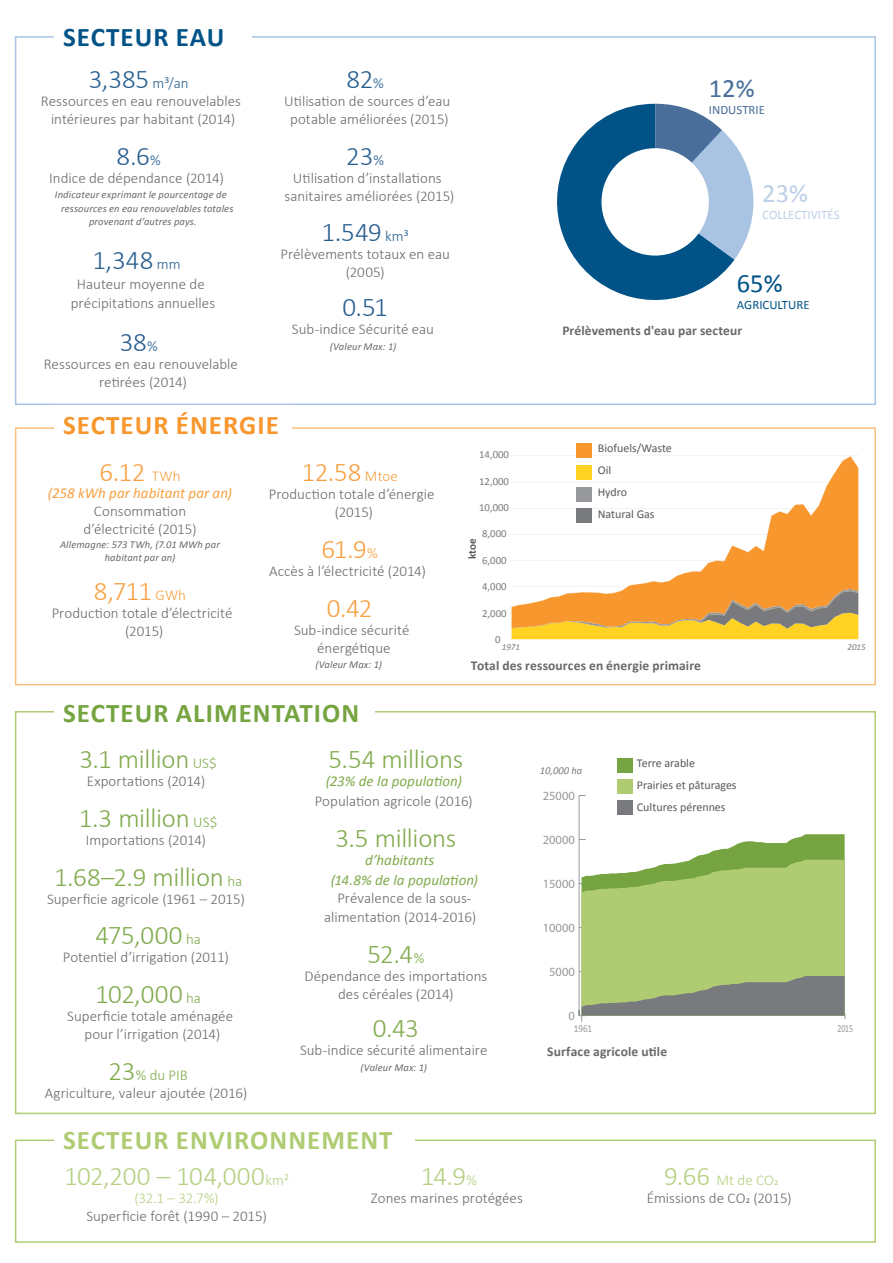
<style>
.page{position:relative;width:893px;height:1263px;background:#fff}
.page>*{position:absolute;margin:0;border:0;box-sizing:border-box;transform-origin:0 0}
.t1{font:300 27px "Calibri";letter-spacing:-.015em;color:#81aa4d}
.t2{font:300 27px "Calibri";letter-spacing:-.005em;color:#265e8f}
.t3{font:300 27px "Calibri";letter-spacing:-.025em;color:#f8a041}
.t4{font:700 27px "Calibri";letter-spacing:.04em;color:#afcc73}
.t5{font:700 27px "Calibri";letter-spacing:.04em;color:#75a440}
.t6{font:300 27px "Calibri";color:#b6d080}
.t7{font:700 27px "Calibri";letter-spacing:.04em;color:#f7972d}
.t8{font:700 27px "Calibri";letter-spacing:.04em;color:#015387}
.t9{font:300 27px "Calibri";letter-spacing:-.02em;color:#b6d080}
.t10{font:26.55px "Calibri";color:#496e9a}
.t11{font:26.55px "Calibri";color:#015387}
.t12{font:26.55px "Calibri";color:#bdd0e7}
.t13{font:300 15px/18px "Calibri";color:#69696c;text-align:center}
.t14{font:italic 15px/19.5px "Calibri";color:#81aa4d}
.t15{font:italic 15px "Calibri";color:#f8a041}
.t16{font:300 15px "Calibri";color:#b6d080}
.t17{font:700 13.5px "Calibri";letter-spacing:.01em;color:#69696c}
.t18{font:12.75px "Calibri";color:#bdd0e7}
.t19{font:12.75px "Calibri";color:#015387}
.t20{font:12.75px "Calibri";color:#496e9a}
.t21{font:12.6px "Myriad Pro";color:#97999c}
.t22{font:12px/22px "Calibri";color:#57585a}
.t23{font:700 11.1px "Calibri";color:#57585a}
.t24{font:10.8px "Calibri";color:#787a7d}
.t25{font:10.8px "Calibri";color:#97999c;scale:.84 1}
.t26{font:10.8px "Calibri";color:#97999c;scale:.73 1}
.t27{font:italic 10.5px/13.5px "Calibri";letter-spacing:.015em;color:#69696c;text-align:center}
.t28{font:italic 10.5px "Calibri";color:#787a7d}
.t29{font:italic 9px "Calibri";color:#787a7d}
.s1{font-size:15px}
.s2{font-size:27px;color:#81aa4d}
.s3{color:#81aa4d}
.s4{font-size:27px;color:#b6d080}
.s5{color:#b6d080}
</style>
<div class="page">
<div style="left:15px;top:36px;width:861px;height:369px;border:2px solid #a9c4e2"></div>
<div style="left:15px;top:427px;width:861px;height:258px;border:2px solid #fcbe7c"></div>
<div style="left:15px;top:1139px;width:861px;height:104px;border:2px solid #afcc73"></div>
<svg style="left:512px;top:456px;width:346px;height:131px"></svg>
<svg style="left:510px;top:587px;width:349px;height:54px;background:#e7af4d"></svg>
<div style="left:576px;top:487px;width:15px;height:15px;background:#97999c"></div>
<div style="left:576px;top:443px;width:15px;height:15px;background:#f7972d"></div>
<div style="left:576px;top:465px;width:15px;height:15px;background:#ffd224"></div>
<div style="left:576px;top:508px;width:15px;height:14px;background:#787a7d"></div>
<div style="left:54px;top:17px;width:198px;height:41px;background:#fff"></div>
<div style="left:54px;top:405px;width:237px;height:45px;background:#fff"></div>
<div style="left:54px;top:1120px;width:361px;height:45px;background:#fff"></div>
<div style="left:617px;top:758px;width:15px;height:14px;background:#75a440"></div>
<div style="left:617px;top:779px;width:15px;height:14px;background:#afcc73"></div>
<div style="left:617px;top:800px;width:15px;height:14px;background:#787a7d"></div>
<svg style="left:557px;top:104px;width:197px;height:196px"></svg>
<div style="left:601px;top:148px;width:108px;height:108px;background:#fff;border-radius:50%"></div>
<hr style="left:579px;top:795px;width:1px;height:221px;background:#97999c">
<svg style="left:581px;top:834px;width:264px;height:26px"></svg>
<svg style="left:579px;top:860px;width:266px;height:162px;background:#a7bf7a"></svg>
<h1 class="t8" style="left:63px;top:20px;width:163px">SECTEUR EAU</h1>
<h1 class="t2" style="left:89px;top:62px;width:101px">3,385 <span class="s1">m³/an</span></h1>
<p class="t13" style="left:41px;top:92px;width:202px">Ressources en eau renouvelables intérieures par habitant (2014)</p>
<h1 class="t2" style="left:117px;top:139px;width:46px">8.6<span class="s1">%</span></h1>
<p class="t13" style="left:49px;top:169px;width:176px">Indice de dépendance (2014)</p>
<p class="t27" style="left:55px;top:188px;width:173px">Indicateur exprimant le pourcentage de</p>
<p class="t27" style="left:61px;top:201px;width:174px">ressources en eau renouvelables totales</p>
<p class="t27" style="left:89px;top:215px;width:109px">provenant d’autres pays.</p>
<h1 class="t2" style="left:93px;top:243px;width:90px">1,348 <span class="s1">mm</span></h1>
<p class="t13" style="left:71px;top:274px;width:146px;line-height:19.5px">Hauteur moyenne de précipitations annuelles</p>
<h1 class="t2" style="left:120px;top:325px;width:40px">38<span class="s1">%</span></h1>
<p class="t13" style="left:44px;top:355px;width:196px">Ressources en eau renouvelable retirées (2014)</p>
<h1 class="t2" style="left:347px;top:62px;width:39px">82<span class="s1">%</span></h1>
<p class="t13" style="left:284px;top:92px;width:167px">Utilisation de sources d’eau potable améliorées (2015)</p>
<h1 class="t2" style="left:346px;top:139px;width:39px">23<span class="s1">%</span></h1>
<p class="t13" style="left:284px;top:169px;width:171px">Utilisation d’installations sanitaires améliorées (2015)</p>
<h1 class="t2" style="left:322px;top:216px;width:89px">1.549 <span class="s1">km³</span></h1>
<p class="t13" style="left:280px;top:245px;width:171px">Prélèvements totaux en eau (2005)</p>
<h1 class="t2" style="left:342px;top:290px;width:47px">0.51</h1>
<p class="t13" style="left:292px;top:320px;width:144px">Sub-indice Sécurité eau</p>
<p class="t27" style="left:330px;top:339px;width:68px">(Valeur Max: 1)</p>
<h1 class="t7" style="left:63px;top:408px;width:217px">SECTEUR ÉNERGIE</h1>
<h1 class="t3" style="left:99px;top:455px;width:83px">6.12 <span class="s1">TWh</span></h1>
<p class="t15" style="left:48px;top:483px;width:186px">(258 kWh par habitant par an)</p>
<p class="t13" style="left:83px;top:502px;width:115px">Consommation d’électricité (2015)</p>
<p class="t27" style="left:60px;top:537px;width:162px">Allemagne: 573 TWh, (7.01 MWh par habitant par an)</p>
<h1 class="t3" style="left:94px;top:574px;width:94px">8,711 <span class="s1">GWh</span></h1>
<p class="t13" style="left:52px;top:604px;width:182px">Production totale d’électricité (2015)</p>
<h1 class="t3" style="left:301px;top:455px;width:98px">12.58 <span class="s1">Mtoe</span></h1>
<p class="t13" style="left:269px;top:485px;width:167px">Production totale d’énergie (2015)</p>
<h1 class="t3" style="left:321px;top:532px;width:58px">61.9<span class="s1">%</span></h1>
<p class="t13" style="left:269px;top:562px;width:158px">Accès à l’électricité (2014)</p>
<h1 class="t3" style="left:327px;top:591px;width:47px">0.42</h1>
<p class="t13" style="left:294px;top:620px;width:117px">Sub-indice sécurité énergétique</p>
<p class="t27" style="left:315px;top:657px;width:68px">(Valeur Max: 1)</p>
<h1 class="t5" style="left:63px;top:695px;width:298px">SECTEUR ALIMENTATION</h1>
<h2 class="t10" style="left:709px;top:71px;width:47px">12%</h2>
<p class="t20" style="left:709px;top:102px;width:58px">INDUSTRIE</p>
<h2 class="t12" style="left:762px;top:176px;width:47px">23%</h2>
<p class="t18" style="left:762px;top:207px;width:79px">COLLECTIVITÉS</p>
<h2 class="t11" style="left:737px;top:266px;width:47px">65%</h2>
<p class="t19" style="left:737px;top:297px;width:74px">AGRICULTURE</p>
<p class="t24" style="left:479px;top:448px;width:31px">14,000</p>
<p class="t24" style="left:479px;top:474px;width:31px">12,000</p>
<p class="t24" style="left:479px;top:501px;width:31px">10,000</p>
<p class="t24" style="left:482px;top:527px;width:26px">8,000</p>
<p class="t23" style="left:465px;top:559px;width:22px;rotate:-90deg">ktoe</p>
<p class="t24" style="left:482px;top:553px;width:26px">6,000</p>
<p class="t24" style="left:482px;top:580px;width:26px">4,000</p>
<p class="t24" style="left:482px;top:606px;width:26px">2,000</p>
<p class="t17" style="left:562px;top:321px;width:181px">Prélèvements d'eau par secteur</p>
<p class="t22" style="left:598px;top:437px;width:76px">Biofuels/Waste<br>Oil<br>Hydro<br>Natural Gas</p>
<p class="t24" style="left:495px;top:632px;width:7px">0</p>
<p class="t29" style="left:502px;top:641px;width:20px">1971</p>
<p class="t29" style="left:847px;top:641px;width:20px">2015</p>
<p class="t17" style="left:471px;top:657px;width:232px">Total des ressources en énergie primaire</p>
<h1 class="t1" style="left:79px;top:743px;width:139px">3.1 million <span class="s1">US$</span></h1>
<p class="t13" style="left:87px;top:772px;width:120px">Exportations (2014)</p>
<h1 class="t1" style="left:79px;top:801px;width:140px">1.3 million <span class="s1">US$</span></h1>
<p class="t13" style="left:86px;top:831px;width:121px">Importations (2014)</p>
<h1 class="t1" style="left:54px;top:860px;width:190px">1.68–2.9 million <span class="s1">ha</span></h1>
<p class="t13" style="left:47px;top:889px;width:199px">Superficie agricole (1961 – 2015)</p>
<h1 class="t1" style="left:95px;top:918px;width:107px">475,000 <span class="s1">ha</span></h1>
<p class="t13" style="left:63px;top:948px;width:167px">Potentiel d’irrigation (2011)</p>
<h1 class="t1" style="left:95px;top:977px;width:107px">102,000 <span class="s1">ha</span></h1>
<p class="t13" style="left:67px;top:1007px;width:167px">Superficie totale aménagée pour l’irrigation (2014)</p>
<p class="t13" style="left:45px;top:1065px;width:204px"><span class="s2">23</span><span class="s3">% du PIB<br></span>Agriculture, valeur ajoutée (2016)</p>
<h1 class="t1" style="left:329px;top:743px;width:136px">5.54 millions</h1>
<p class="t14" style="left:326px;top:771px;width:138px">(23% de la population)</p>
<p class="t13" style="left:315px;top:792px;width:160px">Population agricole (2016)</p>
<h1 class="t1" style="left:335px;top:821px;width:122px">3.5 millions</h1>
<p class="t14" style="left:331px;top:850px;width:149px;text-indent:34px">d’habitants (14.8% de la population)</p>
<p class="t13" style="left:324px;top:888px;width:154px;line-height:19.5px">Prévalence de la sous&shy;alimentation (2014-2016)</p>
<h1 class="t1" style="left:368px;top:937px;width:58px">52.4<span class="s1">%</span></h1>
<p class="t13" style="left:305px;top:967px;width:184px">Dépendance des importations des céréales (2014)</p>
<h1 class="t1" style="left:373px;top:1011px;width:48px">0.43</h1>
<p class="t13" style="left:300px;top:1041px;width:189px">Sub-indice sécurité alimentaire</p>
<p class="t27" style="left:360px;top:1060px;width:68px">(Valeur Max: 1)</p>
<h1 class="t4" style="left:63px;top:1123px;width:331px">SECTEUR ENVIRONNEMENT</h1>
<h1 class="t6" style="left:64px;top:1160px;width:227px">102,200 – 104,000<span class="s1">km²</span></h1>
<p class="t16" style="left:134px;top:1188px;width:86px">(32.1 – 32.7%)</p>
<p class="t13" style="left:86px;top:1206px;width:182px">Superficie forêt (1990 – 2015)</p>
<h1 class="t9" style="left:421px;top:1160px;width:58px">14.9<span class="s1">%</span></h1>
<p class="t13" style="left:371px;top:1189px;width:153px">Zones marines protégées</p>
<p class="t28" style="left:540px;top:764px;width:44px">10,000 ha</p>
<p class="t21" style="left:543px;top:788px;width:34px">25000</p>
<p class="t21" style="left:543px;top:832px;width:34px">20000</p>
<p class="t21" style="left:543px;top:876px;width:34px">15000</p>
<p class="t21" style="left:543px;top:920px;width:34px">10000</p>
<p class="t21" style="left:549px;top:964px;width:27px">5000</p>
<p class="t21" style="left:568px;top:1008px;width:8px">0</p>
<p class="t22" style="left:637px;top:752px;width:101px">Terre arable<br>Prairies et pâturages<br>Cultures pérennes</p>
<p class="t25" style="left:574px;top:1021px;width:23px">1961</p>
<p class="t26" style="left:837px;top:1021px;width:23px">2015</p>
<p class="t17" style="left:547px;top:1043px;width:121px">Surface agricole utile</p>
<p class="t13" style="left:647px;top:1171px;width:146px"><span class="s4">9.66</span> <span class="s5">Mt de CO2<br></span>Émissions de CO2 (2015)</p>
</div>
